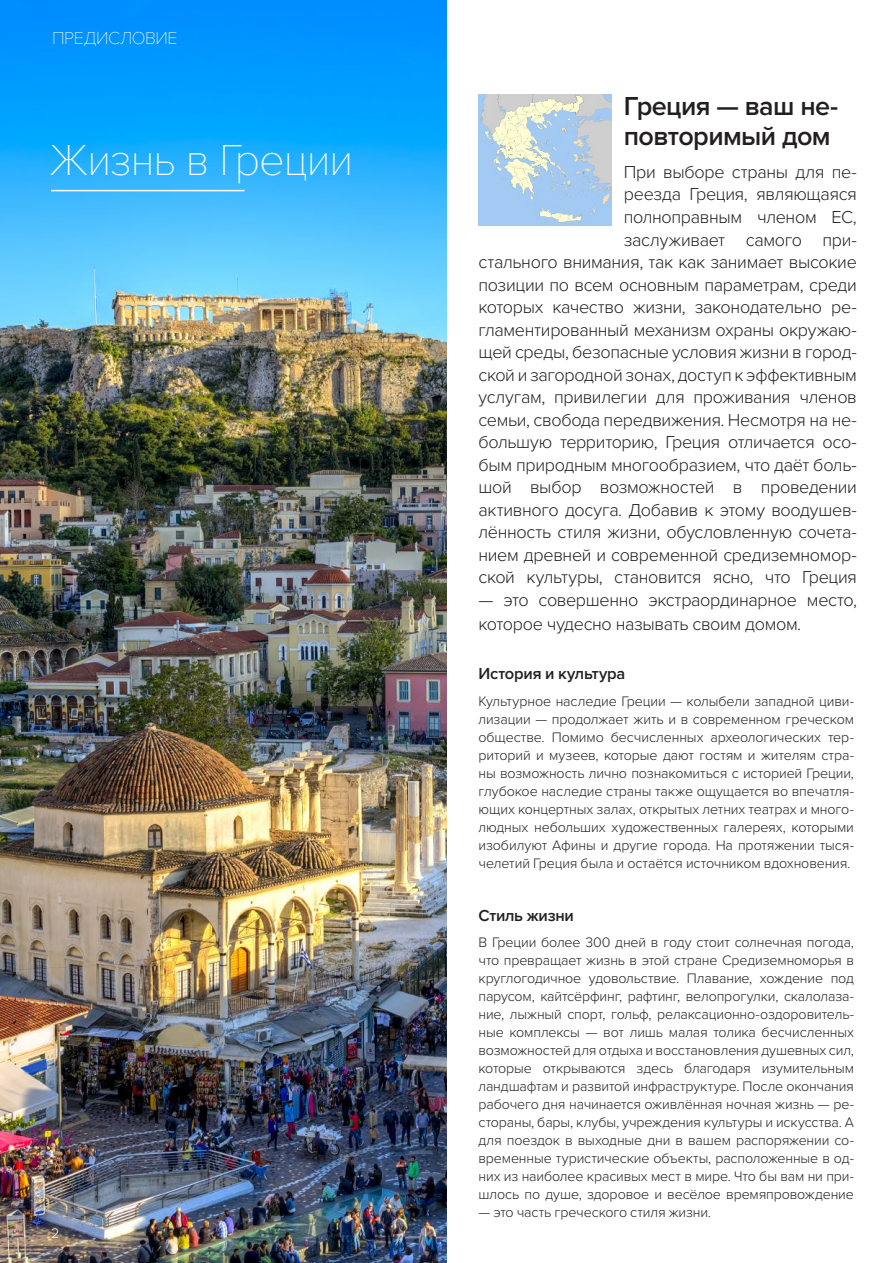
<style>
.page{position:relative;width:893px;height:1263px;background:#fff}
.page>*{position:absolute;margin:0;border:0;box-sizing:border-box;transform-origin:0 0}
.t1{font:100 45px "Proxima Nova T";letter-spacing:-.025em;color:#fff}
.t2{font:600 27px/30px "Proxima Nova";letter-spacing:-.02em;color:#231f20}
.t3{font:300 18px/22.5px "Proxima Nova";letter-spacing:-.02em;color:#231f20;text-align:right}
.t4{font:100 18px "Proxima Nova T";letter-spacing:-.02em;color:#fff}
.t5{font:600 16.5px "Proxima Nova";letter-spacing:-.015em;color:#231f20}
.t6{font:300 14.25px/18px "Proxima Nova";letter-spacing:-.01em;color:#231f20;text-align:justify}
.t7{font:300 14.25px "Proxima Nova";color:#fff}
</style>
<div class="page">
<img style="left:0;top:0;width:446px;height:1263px">
<hr style="left:51px;top:190px;width:193px;height:1px;background:#fff">
<img style="left:478px;top:95px;width:133px;height:130px">
<p class="t4" style="left:52px;top:27px;width:127px">ПРЕДИСЛОВИЕ</p>
<h1 class="t1" style="left:49px;top:133px;width:306px">Жизнь в Греции</h1>
<p class="t7" style="left:51px;top:1225px;width:10px">2</p>
<h2 class="t2" style="left:624px;top:91px;width:216px">Греция — ваш не&shy;повторимый дом</h2>
<p class="t3" style="left:478px;top:161px;width:380px">При выборе страны для пе-<br>реезда Греция, являющаяся<br>полноправным членом ЕС,<br>заслуживает самого при-<br>стального внимания, так как занимает высокие позиции по всем основным параметрам, среди которых качество жизни, законодательно ре&shy;гламентированный механизм охраны окружаю&shy;щей среды, безопасные условия жизни в город&shy;ской и загородной зонах, доступ к эффективным услугам, привилегии для проживания членов семьи, свобода передвижения. Несмотря на не&shy;большую территорию, Греция отличается осо&shy;бым природным многообразием, что даёт боль&shy;шой выбор возможностей в проведении активного досуга. Добавив к этому воодушев&shy;лённость стиля жизни, обусловленную сочета&shy;нием древней и современной средиземномор&shy;ской культуры, становится ясно, что Греция</p>
<p class="t3" style="left:478px;top:588px;width:380px;line-height:24px;text-align:left">— это совершенно экстраординарное место, которое чудесно называть своим домом.</p>
<p class="t5" style="left:478px;top:662px;width:148px">История и культура</p>
<p class="t6" style="left:478px;top:692px;width:377px">Культурное наследие Греции — колыбели западной циви&shy;лизации — продолжает жить и в современном греческом обществе. Помимо бесчисленных археологических тер&shy;риторий и музеев, которые дают гостям и жителям стра&shy;ны возможность лично познакомиться с историей Греции, глубокое наследие страны также ощущается во впечатля&shy;ющих концертных залах, открытых летних театрах и много&shy;людных небольших художественных галереях, которыми изобилуют Афины и другие города. На протяжении тыся&shy;челетий Греция была и остаётся источником вдохновения.</p>
<p class="t5" style="left:478px;top:903px;width:97px">Стиль жизни</p>
<p class="t6" style="left:478px;top:934px;width:377px">В Греции более 300 дней в году стоит солнечная погода, что превращает жизнь в этой стране Средиземноморья в круглогодичное удовольствие. Плавание, хождение под парусом, кайтсёрфинг, рафтинг, велопрогулки, скалолаза&shy;ние, лыжный спорт, гольф, релаксационно-оздоровитель&shy;ные комплексы — вот лишь малая толика бесчисленных возможностей для отдыха и восстановления душевных сил, которые открываются здесь благодаря изумительным ландшафтам и развитой инфраструктуре. После окончания рабочего дня начинается оживлённая ночная жизнь — ре&shy;стораны, бары, клубы, учреждения культуры и искусства. А для поездок в выходные дни в вашем распоряжении со&shy;временные туристические объекты, расположенные в од&shy;них из наиболее красивых мест в мире. Что бы вам ни при&shy;шлось по душе, здоровое и весёлое времяпровождение</p>
<p class="t6" style="left:478px;top:1204px;width:234px">— это часть греческого стиля жизни.</p>
</div>
